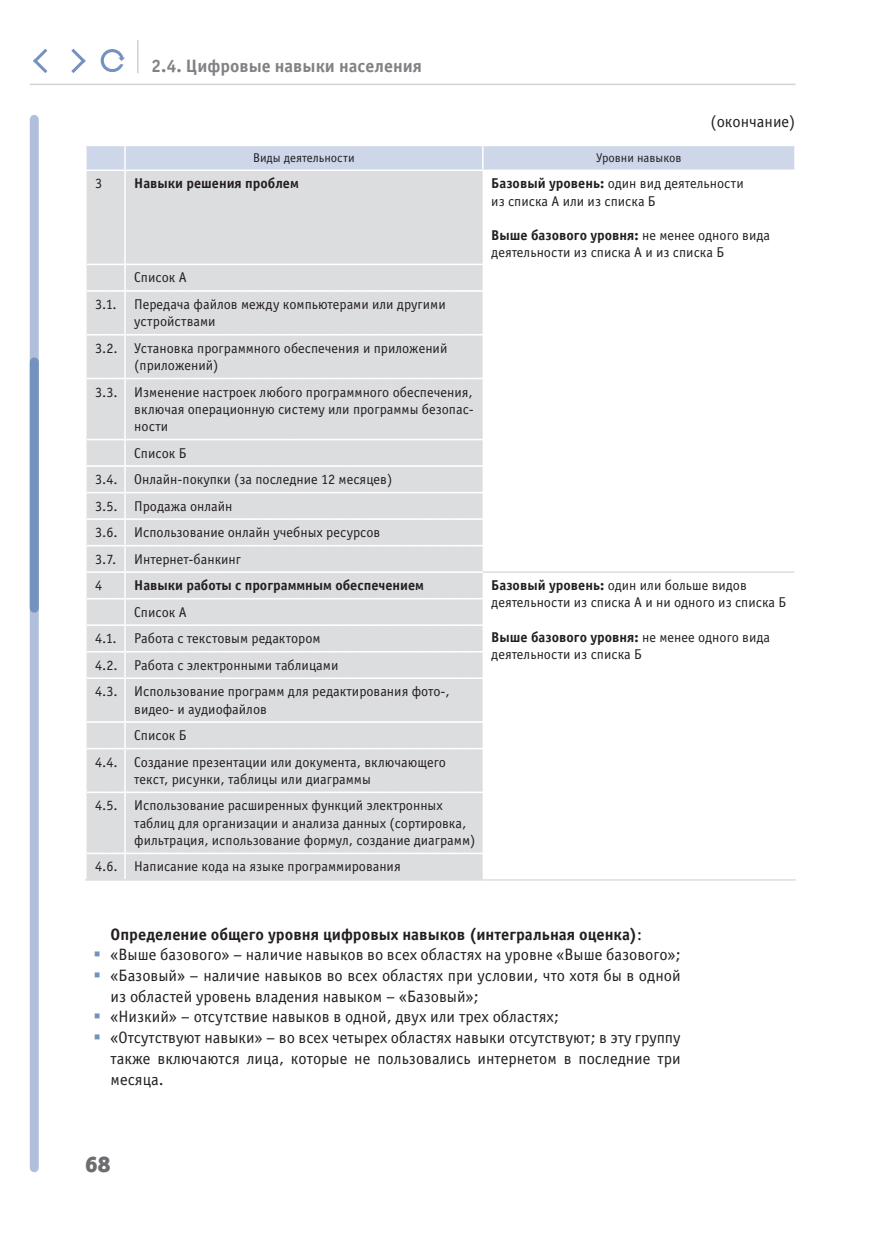
<style>
.page{position:relative;width:872px;height:1234px;background:#fff}
.page>*{position:absolute;margin:0;border:0;box-sizing:border-box;transform-origin:0 0}
.t1{font:22.5px "Officina Sans Black ITC";color:#6c6d70}
.t2{font:18px "Officina Sans Bold ITC";color:#808285}
.t3{font:16.5px/20.7px "Officina Sans Book ITC";color:#231f20}
.t4{font:16.5px "Officina Sans Bold ITC";color:#231f20}
.t5{font:14.25px/26.5px "Officina Sans Book ITC";color:#231f20}
.t6{font:14.25px "Officina Sans Bold ITC";color:#231f20}
.t7{font:12.75px "Officina Sans Book ITC";color:#231f20}
.s1{font-family:"Officina Sans Bold ITC"}
.s2{font-family:"Officina Sans Book ITC"}
.s3{color:#7492c0}
</style>
<div class="page">
<svg style="left:101px;top:49px;width:24px;height:24px"></svg>
<svg style="left:71px;top:48px;width:15px;height:25px"></svg>
<svg style="left:33px;top:48px;width:15px;height:25px"></svg>
<hr style="left:30px;top:84px;width:765px;height:1px;background:#d1d2d4">
<hr style="left:137px;top:41px;width:2px;height:32px;background:#d1d2d4">
<div style="left:30px;top:119px;width:9px;height:1048px;background:#b1bfdc"></div>
<div style="left:30px;top:362px;width:9px;height:246px;background:#7492c0"></div>
<div style="left:87px;top:171px;width:396px;height:708px;background:#dcdddf"></div>
<svg style="left:87px;top:334px;width:396px;height:1px"></svg>
<svg style="left:87px;top:377px;width:396px;height:2px"></svg>
<svg style="left:87px;top:721px;width:396px;height:1px"></svg>
<svg style="left:87px;top:747px;width:396px;height:2px"></svg>
<svg style="left:87px;top:791px;width:396px;height:2px"></svg>
<svg style="left:87px;top:852px;width:396px;height:2px"></svg>
<div style="left:86px;top:146px;width:709px;height:23px;background:#ced7e9"></div>
<hr style="left:124px;top:171px;width:2px;height:93px;background:#fff">
<hr style="left:124px;top:291px;width:2px;height:43px;background:#fff">
<hr style="left:124px;top:334px;width:2px;height:44px;background:#fff">
<hr style="left:124px;top:378px;width:2px;height:61px;background:#fff">
<hr style="left:124px;top:678px;width:2px;height:44px;background:#fff">
<hr style="left:124px;top:722px;width:2px;height:26px;background:#fff">
<hr style="left:124px;top:748px;width:2px;height:44px;background:#fff">
<hr style="left:124px;top:792px;width:2px;height:61px;background:#fff">
<hr style="left:124px;top:853px;width:2px;height:26px;background:#fff">
<svg style="left:87px;top:263px;width:396px;height:28px;background:#dfdfe1"></svg>
<svg style="left:87px;top:438px;width:707px;height:241px"></svg>
<hr style="left:483px;top:571px;width:311px;height:1px;background:#dcdddf">
<hr style="left:483px;top:879px;width:312px;height:1px;background:#dcdddf">
<hr style="left:85px;top:879px;width:398px;height:1px;background:#dcdddf">
<p class="t2" style="left:151px;top:59px;width:272px">2.4. Цифровые навыки населения</p>
<p class="t7" style="left:253px;top:153px;width:103px">Виды деятельности</p>
<p class="t7" style="left:596px;top:153px;width:87px">Уровни навыков</p>
<p class="t3" style="left:710px;top:112px;width:86px">(окончание)</p>
<p class="t5" style="left:95px;top:171px;width:9px">3</p>
<p class="t6" style="left:134px;top:178px;width:166px">Навыки решения проблем</p>
<p class="t5" style="left:491px;top:176px;width:254px;line-height:17.2px"><span class="s1">Базовый уровень:</span> один вид деятельности из списка A или из списка Б</p>
<p class="t6" style="left:491px;top:230px;width:280px">Выше базового уровня: <span class="s2">не менее одного вида</span></p>
<p class="t5" style="left:491px;top:240px;width:234px">деятельности из списка A и из списка Б</p>
<p class="t5" style="left:95px;top:265px;width:352px;text-indent:39px">Список A<br>3.1. Передача файлов между компьютерами или другими</p>
<p class="t5" style="left:95px;top:309px;width:354px;text-indent:39px">устройствами<br>3.2. Установка программного обеспечения и приложений</p>
<p class="t5" style="left:95px;top:353px;width:379px;text-indent:39px">(приложений)<br>3.3. Изменение настроек любого программного обеспечения,</p>
<p class="t5" style="left:134px;top:401px;width:341px;line-height:17.2px">включая операционную систему или программы безопас&shy;ности</p>
<p class="t5" style="left:95px;top:440px;width:299px;text-indent:39px">Список Б<br>3.4. Онлайн-покупки (за последние 12 месяцев)<br>3.5. Продажа онлайн<br>3.6. Использование онлайн учебных ресурсов<br>3.7.</p>
<p class="t5" style="left:134px;top:546px;width:108px">Интернет-банкинг</p>
<p class="t5" style="left:95px;top:573px;width:9px">4</p>
<p class="t6" style="left:134px;top:579px;width:291px">Навыки работы с программным обеспечением</p>
<p class="t5" style="left:491px;top:577px;width:297px;line-height:17.2px"><span class="s1">Базовый уровень:</span> один или больше видов деятельности из списка A и ни одного из списка Б</p>
<p class="t6" style="left:491px;top:631px;width:280px">Выше базового уровня: <span class="s2">не менее одного вида</span></p>
<p class="t5" style="left:491px;top:642px;width:152px">деятельности из списка Б</p>
<p class="t5" style="left:95px;top:599px;width:356px;text-indent:39px">Список A<br>4.1. Работа с текстовым редактором<br>4.2. Работа с электронными таблицами<br>4.3. Использование программ для редактирования фото-,</p>
<p class="t5" style="left:134px;top:696px;width:134px">видео- и аудиофайлов</p>
<p class="t5" style="left:134px;top:723px;width:54px">Список Б</p>
<p class="t5" style="left:95px;top:749px;width:352px">4.4. Создание презентации или документа, включающего</p>
<p class="t5" style="left:95px;top:766px;width:349px;text-indent:39px">текст, рисунки, таблицы или диаграммы<br>4.5. Использование расширенных функций электронных</p>
<p class="t5" style="left:134px;top:815px;width:343px;line-height:17.2px">таблиц для организации и анализа данных (сортировка, фильтрация, использование формул, создание диаграмм)</p>
<p class="t5" style="left:95px;top:854px;width:307px">4.6. Написание кода на языке программирования</p>
<p class="t4" style="left:111px;top:927px;width:533px">Определение общего уровня цифровых навыков (интегральная оценка)<span class="s2">:</span></p>
<p class="t3" style="left:94px;top:945px;width:588px"><span class="s3">▪</span> «Выше базового» – наличие навыков во всех областях на уровне «Выше базового»;</p>
<p class="t3" style="left:111px;top:966px;width:571px;text-indent:-17px"><span class="s3">▪</span> «Базовый» – наличие навыков во всех областях при условии, что хотя бы в одной из областей уровень владения навыком – «Базовый»;</p>
<p class="t3" style="left:94px;top:1007px;width:467px"><span class="s3">▪</span> «Низкий» – отсутствие навыков в одной, двух или трех областях;</p>
<p class="t3" style="left:111px;top:1028px;width:571px;text-align:justify;text-indent:-17px"><span class="s3">▪</span> «Отсутствуют навыки» – во всех четырех областях навыки отсутствуют; в эту группу также включаются лица, которые не пользовались интернетом в последние три месяца.</p>
<h1 class="t1" style="left:85px;top:1154px;width:27px">68</h1>
</div>
